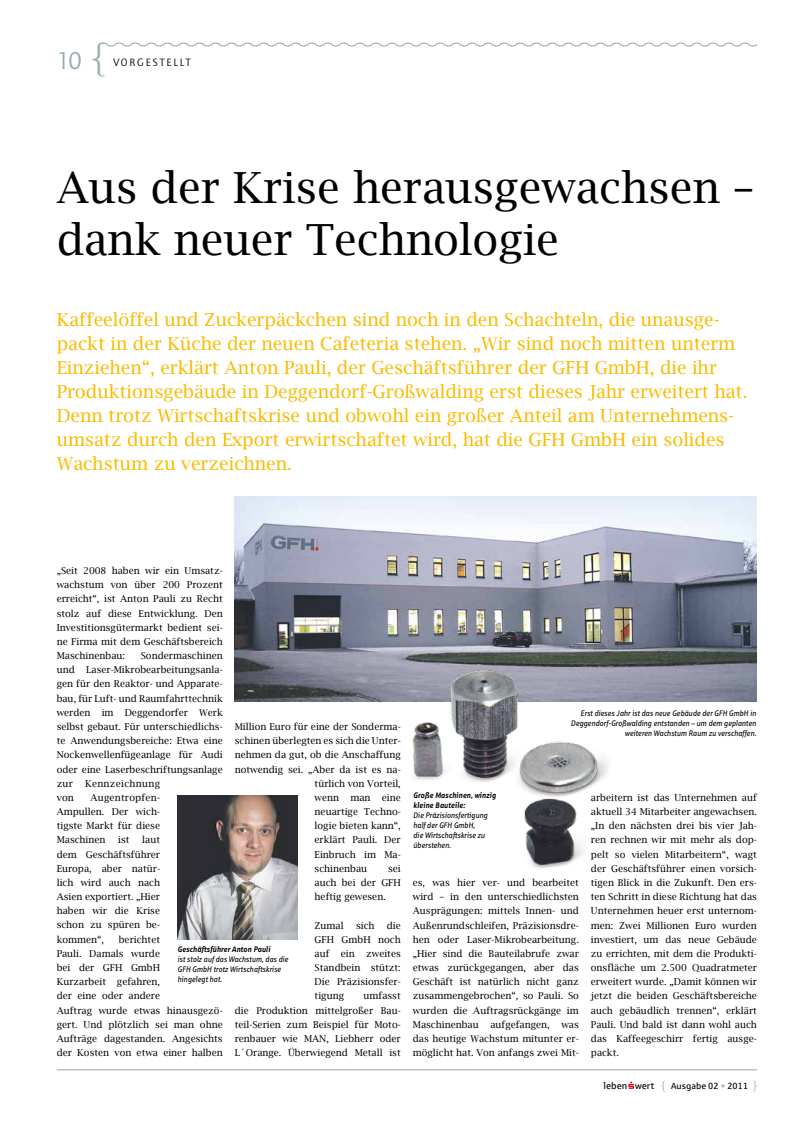
<style>
.page{position:relative;width:808px;height:1134px;background:#fff}
.page>*{position:absolute;margin:0;border:0;box-sizing:border-box;transform-origin:0 0}
.t1{font:43px/52px "Lucida Bright";color:#000}
.t2{font:25px "Quay Itc T";color:#95abad}
.t3{font:18px/24px "Lucida Bright";color:#fabb00}
.t4{font:11px "Quay Itc T";letter-spacing:.17em;color:#000}
.t5{font:9.5px/14.2px "Lucida Bright";color:#000;text-align:justify}
.t6{font:9.5px "Lucida Bright";letter-spacing:.03em;color:#000}
.t7{font:9.5px "Sparkasse Rg";color:#000}
.t8{font:9px "Sparkasse Rg";color:#000}
.t9{font:italic 8px/10px "Sparkasse Rg";color:#000;scale:.9 1}
.t10{font:italic 700 8px/10px "Sparkasse Rg";color:#000;scale:.9 1}
.s1{font-family:"Clubland";font-size:38px}
.s2{font-family:"Clubland";font-size:12px;color:#95abad}
.s3{font-size:11px;color:#95abad}
</style>
<div class="page">
<svg style="left:99px;top:42px;width:658px;height:5px"></svg>
<hr style="left:57px;top:1069px;width:700px;height:1px;background:#95abad">
<img style="left:177px;top:796px;width:121px;height:143px">
<svg style="left:628px;top:1081px;width:6px;height:8px"></svg>
<img style="left:235px;top:496px;width:522px;height:206px">
<img style="left:524px;top:811px;width:60px;height:58px">
<img style="left:412px;top:722px;width:27px;height:58px">
<img style="left:524px;top:741px;width:84px;height:70px">
<img style="left:439px;top:661px;width:86px;height:141px">
<h2 class="t2" style="left:57px;top:46px;width:52px">10 <span class="s1">{</span></h2>
<p class="t4" style="left:113px;top:56px;width:79px">VORGESTELLT</p>
<h1 class="t1" style="left:57px;top:162px;width:699px">Aus der Krise herausgewachsen – dank neuer Technologie</h1>
<p class="t3" style="left:57px;top:308px;width:692px">Kaffeelöffel und Zuckerpäckchen sind noch in den Schachteln, die unausge&shy;packt in der Küche der neuen Cafeteria stehen. „Wir sind noch mitten unterm Einziehen“, erklärt Anton Pauli, der Geschäftsführer der GFH GmbH, die ihr Produktionsgebäude in Deggendorf-Großwalding erst dieses Jahr erweitert hat.<br>Denn trotz Wirtschaftskrise und obwohl ein großer Anteil am Unternehmens&shy;umsatz durch den Export erwirtschaftet wird, hat die GFH GmbH ein solides Wachstum zu verzeichnen.</p>
<p class="t5" style="left:57px;top:564px;width:168px">„Seit 2008 haben wir ein Umsatz&shy;wachstum von über 200 Prozent erreicht“, ist Anton Pauli zu Recht stolz auf diese Entwicklung. Den Investitionsgütermarkt bedient sei&shy;ne Firma mit dem Geschäftsbereich Maschinenbau:</p>
<p class="t5" style="left:57px;top:649px;width:168px;text-indent:84px">Sondermaschinen und Laser-Mikrobearbeitungsanla&shy;gen für den Reaktor- und Apparate&shy;bau, für Luft- und Raumfahrttechnik werden im Deggendorfer Werk selbst gebaut. Für unterschiedlichs&shy;te Anwendungsbereiche: Etwa eine Nockenwellenfügeanlage für Audi oder eine Laserbeschriftungsanlage zur</p>
<p class="t5" style="left:235px;top:719px;width:168px">Million Euro für eine der Sonderma-</p>
<p class="t5" style="left:235px;top:734px;width:168px">schinen überlegten es sich die Unter-</p>
<p class="t5" style="left:235px;top:748px;width:168px">nehmen da gut, ob die Anschaffung</p>
<p class="t5" style="left:235px;top:762px;width:168px">notwendig sei. „Aber da ist es na-</p>
<p class="t5" style="left:315px;top:776px;width:88px">türlich von Vorteil,</p>
<p class="t5" style="left:315px;top:790px;width:88px">wenn man eine</p>
<p class="t5" style="left:315px;top:804px;width:88px">neuartige Techno-</p>
<p class="t5" style="left:315px;top:819px;width:88px">logie bieten kann“,</p>
<p class="t5" style="left:315px;top:833px;width:88px">erklärt Pauli. Der</p>
<p class="t5" style="left:315px;top:847px;width:88px">Einbruch im Ma-</p>
<p class="t5" style="left:315px;top:861px;width:54px">schinenbau</p>
<p class="t6" style="left:85px;top:778px;width:77px">Kennzeichnung</p>
<p class="t5" style="left:57px;top:790px;width:105px;text-indent:34px">Augentropfen-Ampullen. Der wich&shy;tigste Markt für diese Maschinen</p>
<p class="t5" style="left:57px;top:790px;width:19px">von</p>
<p class="t5" style="left:57px;top:833px;width:105px;text-indent:86px">laut dem Geschäftsführer Europa, aber natür&shy;lich wird auch nach Asien exportiert. „Hier haben wir die Krise schon zu spüren be&shy;kommen“,</p>
<p class="t5" style="left:118px;top:833px;width:13px">ist</p>
<p class="t5" style="left:315px;top:861px;width:88px;text-indent:73px">sei auch bei der GFH heftig gewesen.</p>
<p class="t5" style="left:315px;top:918px;width:31px">Zumal</p>
<p class="t5" style="left:356px;top:918px;width:20px">sich</p>
<p class="t5" style="left:315px;top:918px;width:88px;text-indent:72px">die GFH GmbH noch auf ein zweites Standbein stützt:<br>Die Präzisionsfer&shy;tigung</p>
<p class="t5" style="left:57px;top:932px;width:168px;text-align:left;text-indent:62px">berichtet<br>Pauli. Damals wurde<br>bei der GFH GmbH<br>Kurzarbeit gefahren,<br>der eine oder andere<br>Auftrag wurde etwas hinausgezö&shy;gert. Und plötzlich sei man ohne<br>Aufträge dagestanden. Angesichts der Kosten von etwa einer halben</p>
<p class="t10" style="left:178px;top:944px;width:105px">Geschäftsführer Anton Pauli</p>
<p class="t9" style="left:178px;top:954px;width:125px">ist stolz auf das Wachstum, das die<br>GFH GmbH trotz Wirtschaftskrise hingelegt hat.</p>
<p class="t5" style="left:235px;top:989px;width:168px;text-indent:129px">umfasst die Produktion mittelgroßer Bau&shy;teil-Serien zum Beispiel für Moto&shy;renbauer wie MAN, Liebherr oder L´Orange. Überwiegend Metall ist</p>
<p class="t9" style="left:571px;top:708px;width:207px;text-align:right">Erst dieses Jahr ist das neue Gebäude der GFH GmbH in<br>Deggendorf-Großwalding entstanden – um dem geplanten weiteren Wachstum Raum zu verschaffen.</p>
<p class="t10" style="left:413px;top:790px;width:94px">Große Maschinen, winzig kleine Bauteile:</p>
<p class="t9" style="left:413px;top:810px;width:84px">Die Präzisionsfertigung half der GFH GmbH,<br>die Wirtschaftskrise zu überstehen.</p>
<p class="t5" style="left:413px;top:875px;width:168px">es, was hier ver- und bearbeitet wird – in den unterschiedlichsten Ausprägungen: mittels Innen- und Außenrundschleifen, Präzisionsdre&shy;hen oder Laser-Mikrobearbeitung. „Hier sind die Bauteilabrufe zwar etwas zurückgegangen, aber das Geschäft ist natürlich nicht ganz zusammengebrochen“, so Pauli. So wurden die Auftragsrückgänge im Maschinenbau aufgefangen, was das heutige Wachstum mitunter er&shy;möglicht hat. Von anfangs zwei Mit-</p>
<p class="t5" style="left:591px;top:790px;width:168px">arbeitern ist das Unternehmen auf aktuell 34 Mitarbeiter angewachsen. „In den nächsten drei bis vier Jah&shy;ren rechnen wir mit mehr als dop&shy;pelt so vielen Mitarbeitern“, wagt der Geschäftsführer einen vorsich&shy;tigen Blick in die Zukunft. Den ers&shy;ten Schritt in diese Richtung hat das Unternehmen heuer erst unternom&shy;men: Zwei Millionen Euro wurden investiert, um das neue Gebäude zu errichten, mit dem die Produkti&shy;onsfläche um 2.500 Quadratmeter erweitert wurde. „Damit können wir jetzt die beiden Geschäftsbereiche auch gebäudlich trennen“, erklärt Pauli. Und bald ist dann wohl auch das Kaffeegeschirr fertig ausge&shy;packt.</p>
<p class="t8" style="left:660px;top:1080px;width:99px"><span class="s2">{</span> Ausgabe 02 <span class="s3">*</span> 2011 <span class="s2">}</span></p>
<p class="t7" style="left:603px;top:1080px;width:52px">leben wert</p>
</div>
